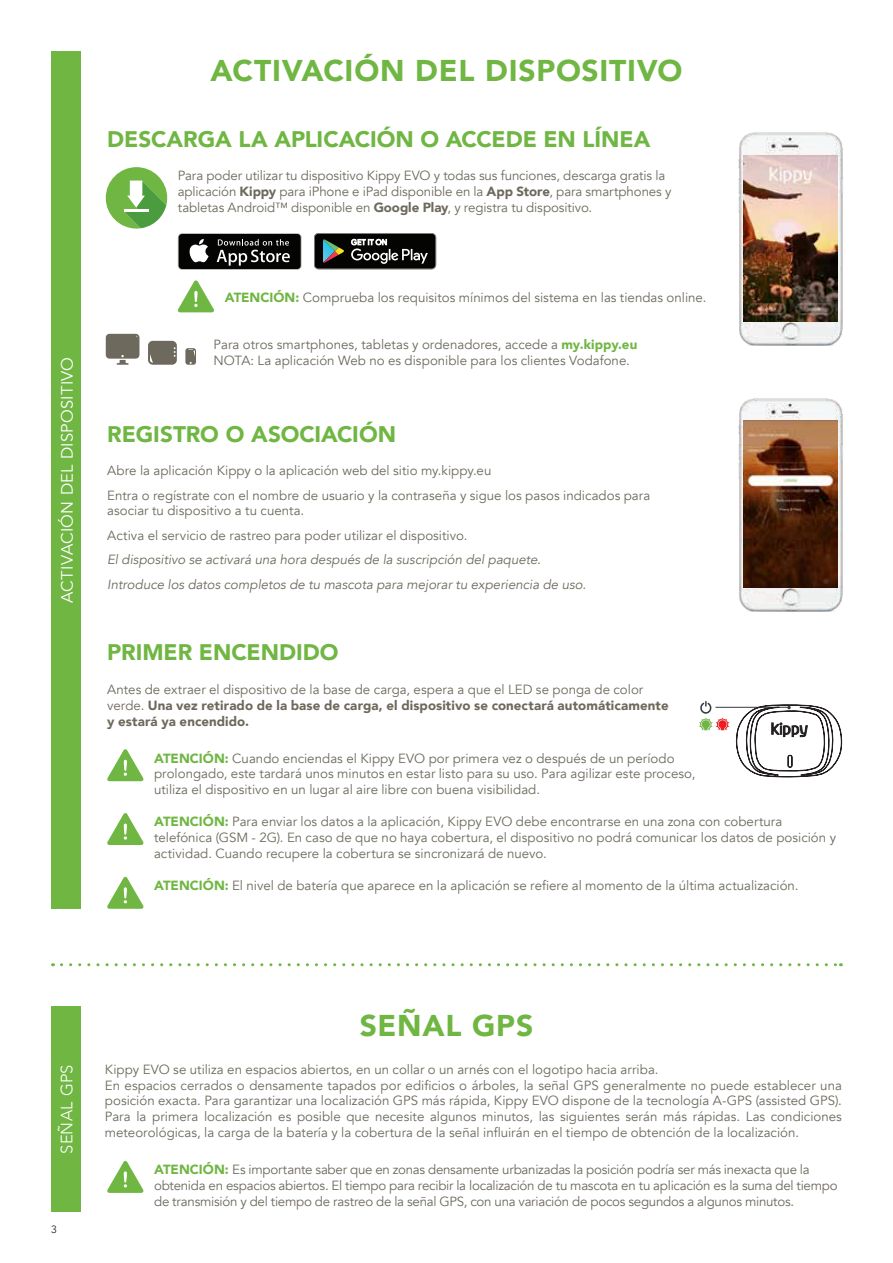
<style>
.page{position:relative;width:893px;height:1263px;background:#fff}
.page>*{position:absolute;margin:0;border:0;box-sizing:border-box;transform-origin:0 0}
.t1{font:900 30px "Avenir";letter-spacing:.025em;color:#70b643}
.t2{font:900 22.5px "Avenir";color:#70b643}
.t3{font:16.5px "Avenir";letter-spacing:.015em;color:#fff}
.t4{font:300 16.5px "Avenir";letter-spacing:.015em;color:#fff}
.t5{font:13.35px/15.9px "Avenir";color:#6d695c}
.t6{font:13.35px/15.9px "Avenir";letter-spacing:-.02em;color:#6d695c}
.t7{font:900 13.35px/15.9px "Avenir";letter-spacing:.005em;color:#6d695c}
.t8{font:italic 13.35px/24.5px "Avenir";color:#6d695c}
.t9{font:10.5px "Avenir";color:#231f20}
.s1{font-weight:900}
.s2{font-weight:900;color:#70b643}
.s3{font-weight:400}
</style>
<div class="page">
<img style="left:738px;top:132px;width:105px;height:214px">
<img style="left:744px;top:155px;width:93px;height:167px">
<div style="left:51px;top:1006px;width:30px;height:206px;background:#70b643"></div>
<svg style="left:61px;top:963px;width:780px;height:3px"></svg>
<div style="left:51px;top:51px;width:30px;height:858px;background:#70b643"></div>
<svg style="left:177px;top:280px;width:37px;height:32px"></svg>
<svg style="left:106px;top:334px;width:33px;height:31px"></svg>
<svg style="left:185px;top:348px;width:11px;height:17px"></svg>
<svg style="left:148px;top:341px;width:29px;height:24px"></svg>
<svg style="left:106px;top:167px;width:61px;height:62px"></svg>
<svg style="left:178px;top:233px;width:124px;height:37px"></svg>
<div style="left:179px;top:234px;width:122px;height:35px;background:#040503;border-radius:4px"></div>
<svg style="left:189px;top:239px;width:20px;height:23px"></svg>
<svg style="left:217px;top:239px;width:73px;height:27px"></svg>
<svg style="left:314px;top:233px;width:122px;height:36px;background:#2e322f"></svg>
<img style="left:738px;top:398px;width:105px;height:214px">
<img style="left:744px;top:421px;width:93px;height:166px">
<hr style="left:715px;top:707px;width:74px;height:1px;background:#353b40">
<svg style="left:699px;top:701px;width:31px;height:30px"></svg>
<svg style="left:736px;top:704px;width:106px;height:73px"></svg>
<svg style="left:107px;top:749px;width:37px;height:32px"></svg>
<svg style="left:107px;top:813px;width:37px;height:32px"></svg>
<svg style="left:107px;top:876px;width:37px;height:33px"></svg>
<svg style="left:107px;top:1161px;width:37px;height:32px"></svg>
<p class="t3" style="left:56px;top:603px;width:248px;rotate:-90deg">ACTIVACIÓN DEL DISPOSITIVO</p>
<h1 class="t1" style="left:210px;top:51px;width:474px">ACTIVACIÓN DEL DISPOSITIVO</h1>
<h2 class="t2" style="left:107px;top:125px;width:545px">DESCARGA LA APLICACIÓN O ACCEDE EN LÍNEA</h2>
<p class="t5" style="left:178px;top:168px;width:495px">Para poder utilizar tu dispositivo Kippy EVO y todas sus funciones, descarga gratis la aplicación <span class="s1">Kippy</span> para iPhone e iPad disponible en la <span class="s1">App Store</span>, para smartphones y tabletas Android™ disponible en <span class="s1">Google Play</span>, y registra tu dispositivo.</p>
<p class="t5" style="left:225px;top:290px;width:483px"><span class="s2">ATENCIÓN:</span> Comprueba los requisitos mínimos del sistema en las tiendas online.</p>
<p class="t5" style="left:214px;top:337px;width:425px">Para otros smartphones, tabletas y ordenadores, accede a <span class="s2">my.kippy.eu<br></span>NOTA: La aplicación Web no es disponible para los clientes Vodafone.</p>
<h2 class="t2" style="left:107px;top:419px;width:290px">REGISTRO O ASOCIACIÓN</h2>
<p class="t5" style="left:107px;top:459px;width:545px;line-height:24.5px">Abre la aplicación Kippy o la aplicación web del sitio my.kippy.eu<br>Entra o regístrate con el nombre de usuario y la contraseña y sigue los pasos indicados para</p>
<p class="t5" style="left:107px;top:499px;width:362px;line-height:24.5px">asociar tu dispositivo a tu cuenta.<br>Activa el servicio de rastreo para poder utilizar el dispositivo.</p>
<p class="t8" style="left:107px;top:548px;width:480px">El dispositivo se activará una hora después de la suscripción del paquete.<br>Introduce los datos completos de tu mascota para mejorar tu experiencia de uso.</p>
<h2 class="t2" style="left:107px;top:638px;width:233px">PRIMER ENCENDIDO</h2>
<p class="t7" style="left:107px;top:682px;width:563px"><span class="s3">Antes de extraer el dispositivo de la base de carga, espera a que el LED se ponga de color verde.</span> Una vez retirado de la base de carga, el dispositivo se conectará automáticamente y estará ya encendido.</p>
<p class="t5" style="left:154px;top:750px;width:543px"><span class="s2">ATENCIÓN:</span> Cuando enciendas el Kippy EVO por primera vez o después de un período prolongado, este tardará unos minutos en estar listo para su uso. Para agilizar este proceso, utiliza el dispositivo en un lugar al aire libre con buena visibilidad.</p>
<p class="t5" style="left:154px;top:814px;width:683px"><span class="s2">ATENCIÓN:</span> Para enviar los datos a la aplicación, Kippy EVO debe encontrarse en una zona con cobertura telefónica (GSM - 2G). En caso de que no haya cobertura, el dispositivo no podrá comunicar los datos de posición y actividad. Cuando recupere la cobertura se sincronizará de nuevo.</p>
<p class="t5" style="left:154px;top:878px;width:646px"><span class="s2">ATENCIÓN:</span> El nivel de batería que aparece en la aplicación se refiere al momento de la última actualización.</p>
<p class="t4" style="left:56px;top:1154px;width:91px;rotate:-90deg">SEÑAL GPS</p>
<p class="t9" style="left:51px;top:1222px;width:7px">3</p>
<h1 class="t1" style="left:360px;top:1006px;width:175px">SEÑAL GPS</h1>
<p class="t5" style="left:105px;top:1061px;width:739px">Kippy EVO se utiliza en espacios abiertos, en un collar o un arnés con el logotipo hacia arriba.<br>En espacios cerrados o densamente tapados por edificios o árboles, la señal GPS generalmente no puede establecer una posición exacta. Para garantizar una localización GPS más rápida, Kippy EVO dispone de la tecnología A-GPS (assisted GPS).<br>Para la primera localización es posible que necesite algunos minutos, las siguientes serán más rápidas. Las condiciones meteorológicas, la carga de la batería y la cobertura de la señal influirán en el tiempo de obtención de la localización.</p>
<p class="t6" style="left:154px;top:1162px;width:685px"><span class="s2">ATENCIÓN:</span> Es importante saber que en zonas densamente urbanizadas la posición podría ser más inexacta que la obtenida en espacios abiertos. El tiempo para recibir la localización de tu mascota en tu aplicación es la suma del tiempo de transmisión y del tiempo de rastreo de la señal GPS, con una variación de pocos segundos a algunos minutos.</p>
</div>
